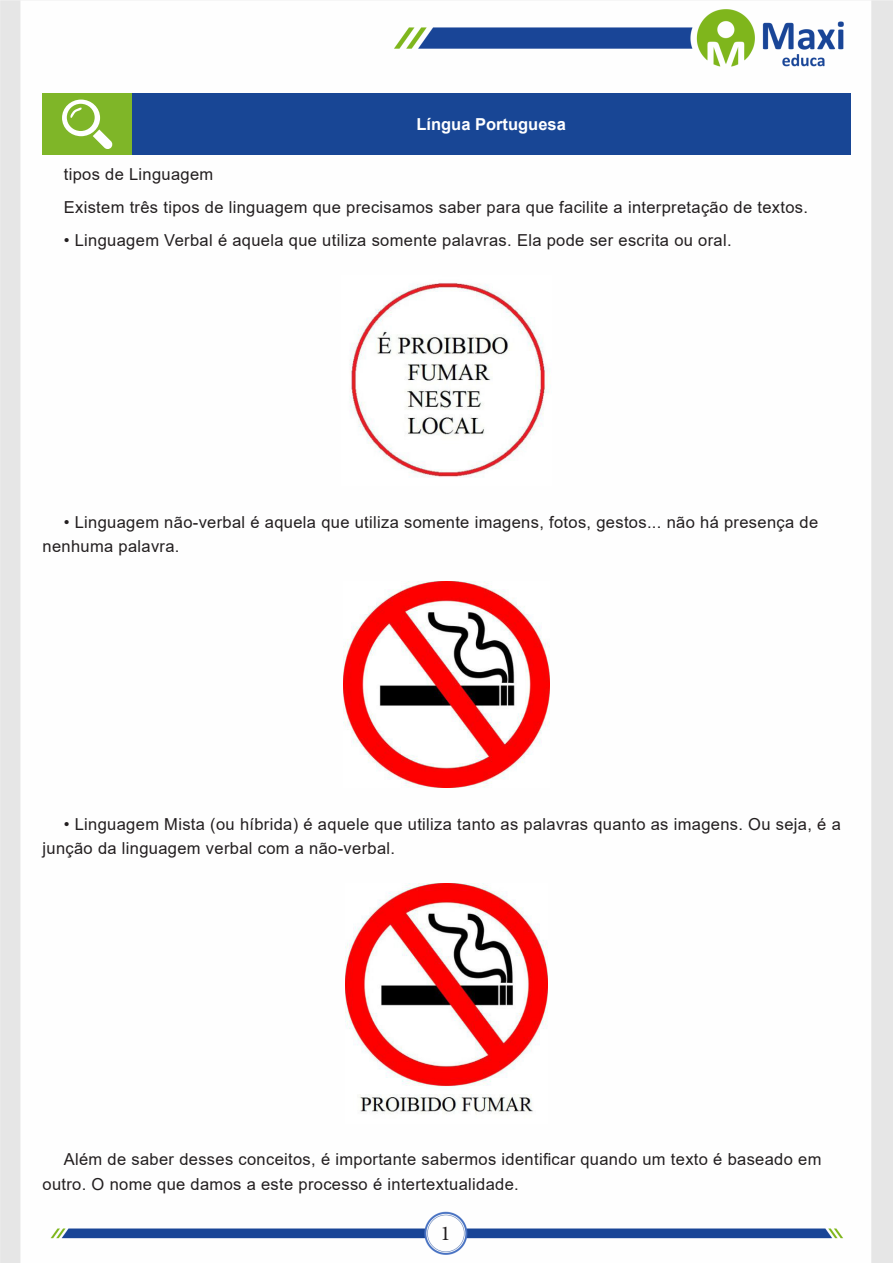
<style>
.page{position:relative;width:893px;height:1263px;background:#fff}
.page>*{position:absolute;margin:0;border:0;box-sizing:border-box;transform-origin:0 0}
.t1{font:21px "Minion Pro";color:#231f20}
.APOSTILA{font:16.5px/24.8px "Arial";letter-spacing:.02em;color:#231f20}
.Titulo_de_Caixa{font:700 16.5px "Arial";color:#fff}
</style>
<div class="page">
<img style="left:0;top:0;width:893px;height:1263px">
<div style="left:43px;top:94px;width:89px;height:61px;background:#7fb628"></div>
<div style="left:132px;top:94px;width:718px;height:61px;background:#184695"></div>
<svg style="left:62px;top:100px;width:51px;height:49px"></svg>
<img style="left:341px;top:275px;width:211px;height:211px">
<img style="left:343px;top:581px;width:207px;height:207px">
<img style="left:345px;top:883px;width:202px;height:240px">
<p class="Titulo_de_Caixa" style="left:416px;top:113px;width:151px">Língua Portuguesa</p>
<p class="APOSTILA" style="left:64px;top:162px;width:151px">tipos de Linguagem</p>
<p class="APOSTILA" style="left:64px;top:195px;width:746px">Existem três tipos de linguagem que precisamos saber para que facilite a interpretação de textos.</p>
<p class="APOSTILA" style="left:64px;top:228px;width:669px">• Linguagem Verbal é aquela que utiliza somente palavras. Ela pode ser escrita ou oral.</p>
<p class="APOSTILA" style="left:43px;top:509px;width:777px;text-indent:21px">• Linguagem não-verbal é aquela que utiliza somente imagens, fotos, gestos... não há presença de nenhuma palavra.</p>
<p class="APOSTILA" style="left:43px;top:811px;width:800px;text-indent:21px">• Linguagem Mista (ou híbrida) é aquele que utiliza tanto as palavras quanto as imagens. Ou seja, é a junção da linguagem verbal com a não-verbal.</p>
<p class="APOSTILA" style="left:43px;top:1147px;width:780px;text-indent:21px">Além de saber desses conceitos, é importante sabermos identificar quando um texto é baseado em outro. O nome que damos a este processo é intertextualidade.</p>
<p class="t1" style="left:440px;top:1219px;width:12px">1</p>
</div>
